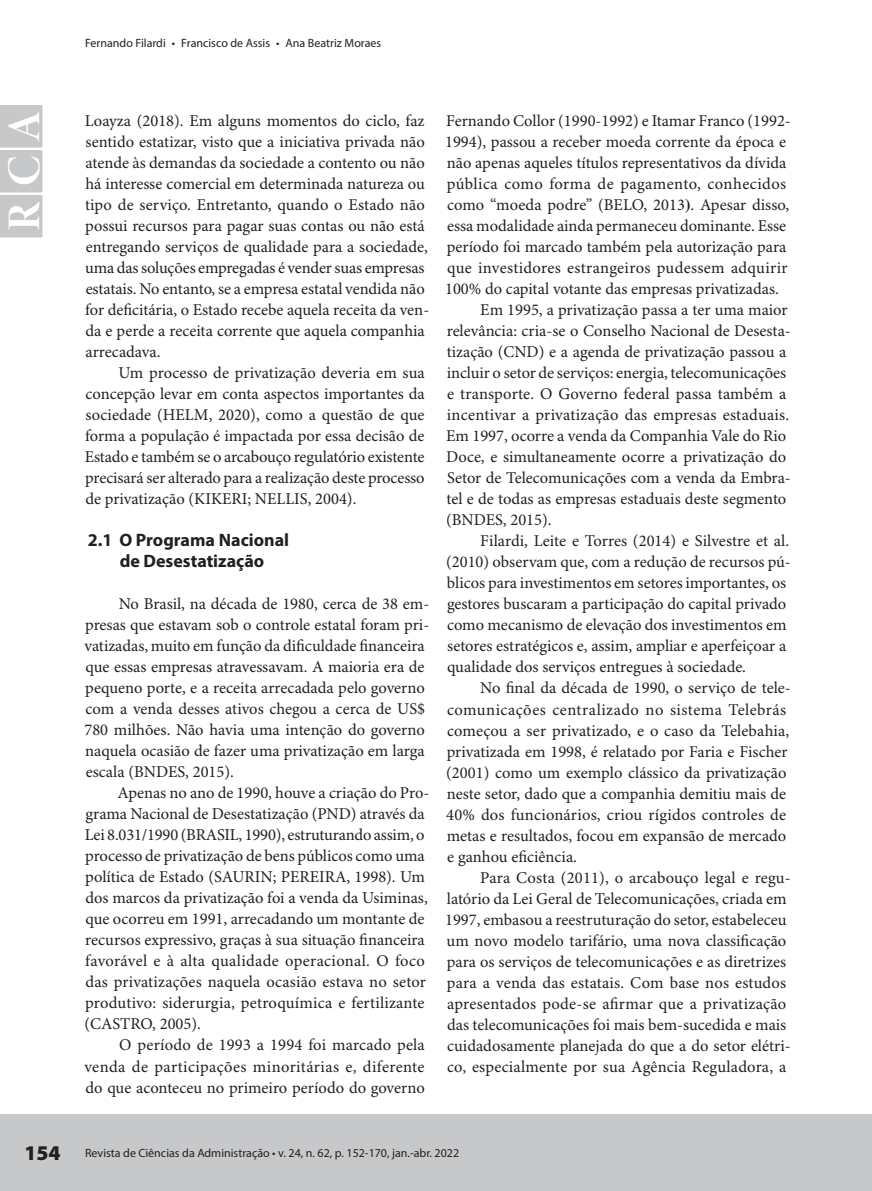
<style>
.page{position:relative;width:872px;height:1191px;background:#fff}
.page>*{position:absolute;margin:0;border:0;box-sizing:border-box;transform-origin:0 0}
.t1{font:46.8px "Minion Pro Bold Disp";color:#fff}
.t2{font:700 18px/21px "Myriad Pro";color:#231f20;text-align:center}
.t3{font:16.5px/21px "Minion Pro";color:#231f20}
.t4{font:16.5px "Minion Pro";letter-spacing:.02em;color:#231f20}
.t5{font:16.5px "Minion Pro";letter-spacing:.03em;color:#231f20}
.t6{font:16.5px "Minion Pro";letter-spacing:.025em;color:#231f20}
.t7{font:12px "Myriad Pro";color:#231f20}
.s1{font-family:"Times";font-weight:700}
.s2{font-weight:900;font-size:21px}
</style>
<div class="page">
<div style="left:0;top:1114px;width:872px;height:77px;background:#c7c8ca"></div>
<div style="left:0;top:105px;width:43px;height:132px;background:#c7c8ca"></div>
<p class="t7" style="left:85px;top:35px;width:298px">Fernando Filardi • Francisco de Assis • Ana Beatriz Moraes</p>
<h1 class="t1" style="left:-4px;top:231px;width:121px;rotate:-90deg">RCA</h1>
<p class="t3" style="left:85px;top:111px;width:346px">Loayza (2018). Em alguns momentos do ciclo, faz sentido estatizar, visto que a iniciativa privada não atende às demandas da sociedade a contento ou não há interesse comercial em determinada natureza ou tipo de serviço. Entretanto, quando o Estado não possui recursos para pagar suas contas ou não está entregando serviços de qualidade para a sociedade, uma das soluções empregadas é vender suas empresas estatais. No entanto, se a empresa estatal vendida não for deficitária, o Estado recebe aquela receita da ven&shy;da e perde a receita corrente que aquela companhia arrecadava.</p>
<p class="t3" style="left:85px;top:363px;width:342px;text-align:justify;text-indent:34px">Um processo de privatização deveria em sua concepção levar em conta aspectos importantes da sociedade (HELM, 2020), como a questão de que forma a população é impactada por essa decisão de Estado e também se o arcabouço regulatório existente precisará ser alterado para a realização deste processo de privatização (KIKERI; NELLIS, 2004).</p>
<p class="t2" style="left:88px;top:529px;width:203px">2.1 O Programa Nacional de Desestatização</p>
<p class="t3" style="left:84px;top:594px;width:346px;text-indent:34px">No Brasil, na década de 1980, cerca de 38 em&shy;presas que estavam sob o controle estatal foram pri&shy;vatizadas, muito em função da dificuldade financeira que essas empresas atravessavam. A maioria era de pequeno porte, e a receita arrecadada pelo governo com a venda desses ativos chegou a cerca de US$ 780 milhões. Não havia uma intenção do governo naquela ocasião de fazer uma privatização em larga escala (BNDES, 2015).</p>
<p class="t3" style="left:85px;top:783px;width:346px;text-indent:33px">Apenas no ano de 1990, houve a criação do Pro&shy;grama Nacional de Desestatização (PND) através da Lei 8.031/1990 (BRASIL, 1990), estruturando assim, o processo de privatização de bens públicos como uma política de Estado (SAURIN; PEREIRA, 1998). Um dos marcos da privatização foi a venda da Usiminas, que ocorreu em 1991, arrecadando um montante de recursos expressivo, graças à sua situação financeira favorável e à alta qualidade operacional. O foco das privatizações naquela ocasião estava no setor produtivo: siderurgia, petroquímica e fertilizante (CASTRO, 2005).</p>
<p class="t3" style="left:84px;top:1035px;width:342px;text-align:justify;text-indent:35px">O período de 1993 a 1994 foi marcado pela venda de participações minoritárias e, diferente do que aconteceu no primeiro período do governo</p>
<p class="t3" style="left:446px;top:111px;width:346px">Fernando Collor (1990-1992) e Itamar Franco (1992-</p>
<p class="t3" style="left:445px;top:132px;width:342px">1994), passou a receber moeda corrente da época e</p>
<p class="t3" style="left:447px;top:153px;width:341px">não apenas aqueles títulos representativos da dívida</p>
<p class="t6" style="left:447px;top:174px;width:341px">pública como forma de pagamento, conhecidos</p>
<p class="t3" style="left:447px;top:195px;width:344px">como “moeda podre” (BELO, 2013<span class="s1">)</span>. Apesar disso,</p>
<p class="t3" style="left:447px;top:216px;width:340px">essa modalidade ainda permaneceu dominante. Esse</p>
<p class="t3" style="left:447px;top:237px;width:341px">período foi marcado também pela autorização para</p>
<p class="t4" style="left:447px;top:258px;width:342px">que investidores estrangeiros pudessem adquirir</p>
<p class="t3" style="left:445px;top:279px;width:335px">100% do capital votante das empresas privatizadas.</p>
<p class="t3" style="left:480px;top:300px;width:309px">Em 1995, a privatização passa a ter uma maior</p>
<p class="t3" style="left:447px;top:321px;width:345px">relevância: cria-se o Conselho Nacional de Desesta-</p>
<p class="t3" style="left:446px;top:342px;width:341px">tização (CND) e a agenda de privatização passou a</p>
<p class="t3" style="left:447px;top:363px;width:341px">incluir o setor de serviços: energia, telecomunicações</p>
<p class="t3" style="left:447px;top:384px;width:341px">e transporte. O Governo federal passa também a</p>
<p class="t3" style="left:447px;top:405px;width:344px">incentivar a privatização das empresas estaduais.</p>
<p class="t3" style="left:446px;top:426px;width:341px">Em 1997, ocorre a venda da Companhia Vale do Rio</p>
<p class="t3" style="left:446px;top:447px;width:342px">Doce, e simultaneamente ocorre a privatização do</p>
<p class="t3" style="left:447px;top:468px;width:345px">Setor de Telecomunicações com a venda da Embra-</p>
<p class="t3" style="left:446px;top:489px;width:341px">tel e de todas as empresas estaduais deste segmento</p>
<p class="t3" style="left:446px;top:510px;width:107px">(BNDES, 2015).</p>
<p class="t3" style="left:480px;top:531px;width:310px">Filardi, Leite e Torres (2014) e Silvestre et al.</p>
<p class="t3" style="left:446px;top:552px;width:346px">(2010) observam que, com a redução de recursos pú-</p>
<p class="t3" style="left:447px;top:573px;width:341px">blicos para investimentos em setores importantes, os</p>
<p class="t3" style="left:447px;top:594px;width:341px">gestores buscaram a participação do capital privado</p>
<p class="t3" style="left:447px;top:615px;width:341px">como mecanismo de elevação dos investimentos em</p>
<p class="t3" style="left:447px;top:636px;width:341px">setores estratégicos e, assim, ampliar e aperfeiçoar a</p>
<p class="t3" style="left:447px;top:657px;width:300px">qualidade dos serviços entregues à sociedade.</p>
<p class="t3" style="left:480px;top:678px;width:312px">No final da década de 1990, o serviço de tele-</p>
<p class="t5" style="left:447px;top:699px;width:341px">comunicações centralizado no sistema Telebrás</p>
<p class="t3" style="left:447px;top:720px;width:344px">começou a ser privatizado, e o caso da Telebahia,</p>
<p class="t3" style="left:447px;top:741px;width:342px">privatizada em 1998, é relatado por Faria e Fischer</p>
<p class="t3" style="left:446px;top:762px;width:342px">(2001) como um exemplo clássico da privatização</p>
<p class="t3" style="left:447px;top:783px;width:341px">neste setor, dado que a companhia demitiu mais de</p>
<p class="t3" style="left:446px;top:804px;width:341px">40% dos funcionários, criou rígidos controles de</p>
<p class="t3" style="left:447px;top:825px;width:341px">metas e resultados, focou em expansão de mercado</p>
<p class="t3" style="left:447px;top:846px;width:131px">e ganhou eficiência.</p>
<p class="t3" style="left:480px;top:867px;width:312px">Para Costa (2011), o arcabouço legal e regu-</p>
<p class="t3" style="left:447px;top:888px;width:341px">latório da Lei Geral de Telecomunicações, criada em</p>
<p class="t3" style="left:445px;top:909px;width:343px">1997, embasou a reestruturação do setor, estabeleceu</p>
<p class="t3" style="left:446px;top:930px;width:341px">um novo modelo tarifário, uma nova classificação</p>
<p class="t3" style="left:447px;top:951px;width:341px">para os serviços de telecomunicações e as diretrizes</p>
<p class="t3" style="left:447px;top:972px;width:341px">para a venda das estatais. Com base nos estudos</p>
<p class="t3" style="left:447px;top:993px;width:341px">apresentados pode-se afirmar que a privatização</p>
<p class="t3" style="left:447px;top:1014px;width:341px">das telecomunicações foi mais bem-sucedida e mais</p>
<p class="t3" style="left:447px;top:1035px;width:345px">cuidadosamente planejada do que a do setor elétri-</p>
<p class="t3" style="left:447px;top:1056px;width:341px">co, especialmente por sua Agência Reguladora, a</p>
<p class="t7" style="left:24px;top:1145px;width:436px"><span class="s2">154</span> Revista de Ciências da Administração • v. 24, n. 62, p. 152-170, jan.-abr. 2022</p>
</div>
